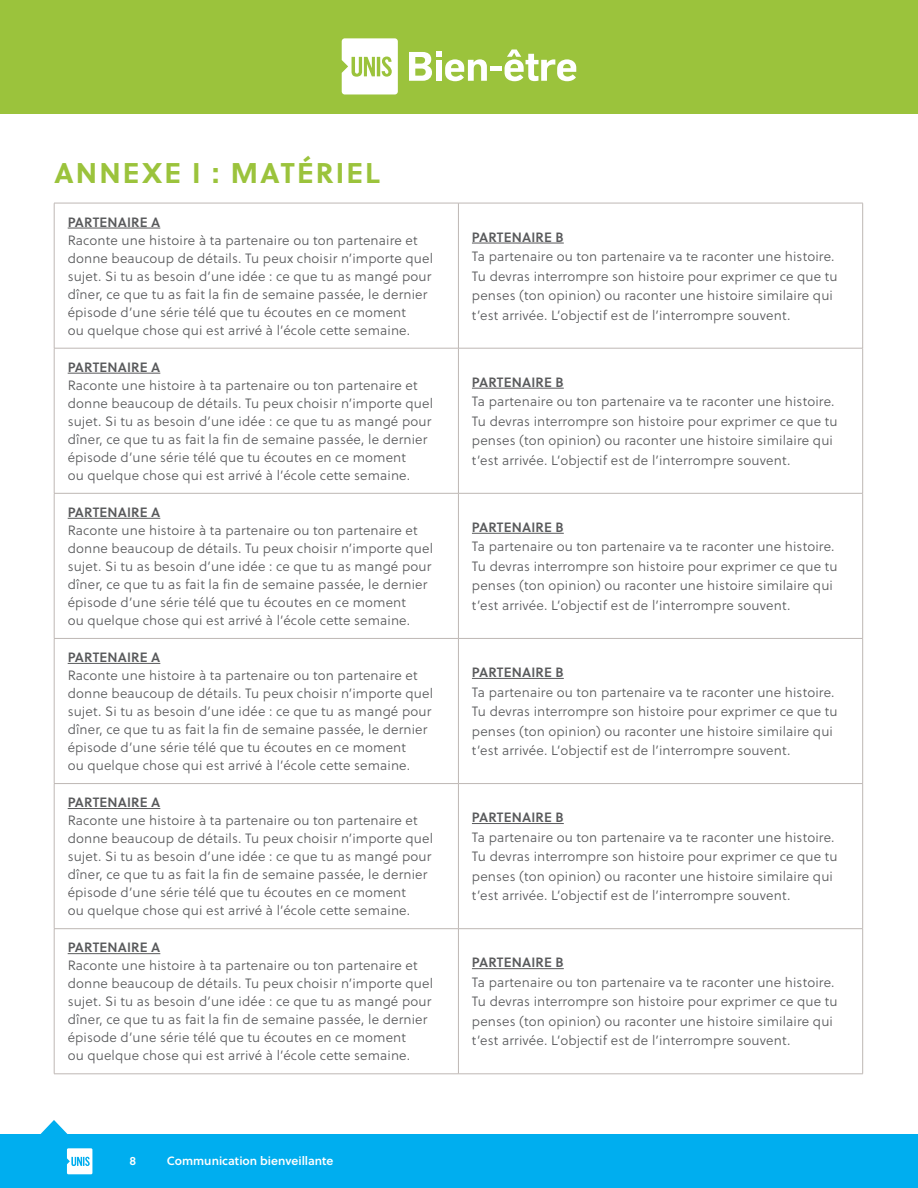
<style>
.page{position:relative;width:918px;height:1188px;background:#fff}
.page>*{position:absolute;margin:0;border:0;box-sizing:border-box;transform-origin:0 0}
.t1{font:700 28.5px "Soleil";letter-spacing:.075em;color:#9bc33c}
.t2{font:13.5px/18px "Soleil Lt";letter-spacing:.01em;color:#58595b}
.t3{font:13.5px "Soleil Sb";letter-spacing:.01em;color:#58595b}
.t4{font:12px "Soleil Sb";color:#fff}
</style>
<div class="page">
<div style="left:0;top:1134px;width:918px;height:54px;background:#00aeef"></div>
<div style="left:0;top:0;width:918px;height:114px;background:#9bc33c"></div>
<svg style="left:40px;top:1120px;width:28px;height:14px"></svg>
<svg style="left:67px;top:1148px;width:25px;height:26px"></svg>
<svg style="left:342px;top:38px;width:56px;height:56px;background:#edf4dc"></svg>
<svg style="left:409px;top:51px;width:78px;height:30px"></svg>
<div style="left:490px;top:66px;width:12px;height:5px;background:#fff"></div>
<svg style="left:505px;top:49px;width:71px;height:32px"></svg>
<hr style="left:54px;top:203px;width:404px;height:1px;background:#beb7b4">
<hr style="left:54px;top:203px;width:1px;height:145px;background:#beb7b4">
<hr style="left:458px;top:203px;width:405px;height:1px;background:#beb7b4">
<hr style="left:458px;top:203px;width:1px;height:145px;background:#beb7b4">
<hr style="left:862px;top:203px;width:1px;height:145px;background:#beb7b4">
<hr style="left:54px;top:348px;width:404px;height:1px;background:#beb7b4">
<hr style="left:54px;top:348px;width:1px;height:145px;background:#beb7b4">
<hr style="left:458px;top:348px;width:405px;height:1px;background:#beb7b4">
<hr style="left:458px;top:348px;width:1px;height:145px;background:#beb7b4">
<hr style="left:862px;top:348px;width:1px;height:145px;background:#beb7b4">
<hr style="left:54px;top:493px;width:404px;height:1px;background:#beb7b4">
<hr style="left:54px;top:494px;width:1px;height:144px;background:#beb7b4">
<hr style="left:458px;top:493px;width:405px;height:1px;background:#beb7b4">
<hr style="left:458px;top:494px;width:1px;height:144px;background:#beb7b4">
<hr style="left:862px;top:494px;width:1px;height:144px;background:#beb7b4">
<hr style="left:54px;top:638px;width:404px;height:1px;background:#beb7b4">
<hr style="left:54px;top:639px;width:1px;height:144px;background:#beb7b4">
<hr style="left:458px;top:638px;width:405px;height:1px;background:#beb7b4">
<hr style="left:458px;top:639px;width:1px;height:144px;background:#beb7b4">
<hr style="left:862px;top:639px;width:1px;height:144px;background:#beb7b4">
<hr style="left:54px;top:783px;width:404px;height:1px;background:#beb7b4">
<hr style="left:54px;top:784px;width:1px;height:144px;background:#beb7b4">
<hr style="left:458px;top:783px;width:405px;height:1px;background:#beb7b4">
<hr style="left:458px;top:784px;width:1px;height:144px;background:#beb7b4">
<hr style="left:862px;top:784px;width:1px;height:144px;background:#beb7b4">
<hr style="left:54px;top:928px;width:404px;height:1px;background:#beb7b4">
<hr style="left:54px;top:929px;width:1px;height:145px;background:#beb7b4">
<hr style="left:458px;top:928px;width:405px;height:1px;background:#beb7b4">
<hr style="left:458px;top:929px;width:1px;height:145px;background:#beb7b4">
<hr style="left:862px;top:929px;width:1px;height:145px;background:#beb7b4">
<hr style="left:54px;top:1074px;width:404px;height:1px;background:#beb7b4">
<hr style="left:458px;top:1074px;width:405px;height:1px;background:#beb7b4">
<hr style="left:68px;top:228px;width:92px;height:1px;background:#58595b">
<hr style="left:472px;top:243px;width:92px;height:1px;background:#58595b">
<hr style="left:68px;top:373px;width:92px;height:1px;background:#58595b">
<hr style="left:472px;top:388px;width:92px;height:1px;background:#58595b">
<hr style="left:68px;top:518px;width:92px;height:1px;background:#58595b">
<hr style="left:472px;top:533px;width:92px;height:1px;background:#58595b">
<hr style="left:68px;top:663px;width:92px;height:1px;background:#58595b">
<hr style="left:472px;top:678px;width:92px;height:1px;background:#58595b">
<hr style="left:68px;top:808px;width:92px;height:1px;background:#58595b">
<hr style="left:472px;top:823px;width:92px;height:1px;background:#58595b">
<hr style="left:68px;top:953px;width:92px;height:1px;background:#58595b">
<hr style="left:472px;top:968px;width:92px;height:1px;background:#58595b">
<h1 class="t1" style="left:54px;top:151px;width:327px">ANNEXE I : MATÉRIEL</h1>
<p class="t3" style="left:68px;top:212px;width:94px">PARTENAIRE A</p>
<p class="t2" style="left:68px;top:231px;width:367px">Raconte une histoire à ta partenaire ou ton partenaire et donne beaucoup de détails. Tu peux choisir n’importe quel sujet. Si tu as besoin d’une idée : ce que tu as mangé pour dîner, ce que tu as fait la fin de semaine passée, le dernier épisode d’une série télé que tu écoutes en ce moment<br>ou quelque chose qui est arrivé à l’école cette semaine.</p>
<p class="t3" style="left:472px;top:227px;width:93px">PARTENAIRE B</p>
<p class="t2" style="left:472px;top:247px;width:367px;line-height:19.5px">Ta partenaire ou ton partenaire va te raconter une histoire.<br>Tu devras interrompre son histoire pour exprimer ce que tu penses (ton opinion) ou raconter une histoire similaire qui t’est arrivée. L’objectif est de l’interrompre souvent.</p>
<p class="t3" style="left:68px;top:357px;width:94px">PARTENAIRE A</p>
<p class="t2" style="left:68px;top:376px;width:367px">Raconte une histoire à ta partenaire ou ton partenaire et donne beaucoup de détails. Tu peux choisir n’importe quel sujet. Si tu as besoin d’une idée : ce que tu as mangé pour dîner, ce que tu as fait la fin de semaine passée, le dernier épisode d’une série télé que tu écoutes en ce moment<br>ou quelque chose qui est arrivé à l’école cette semaine.</p>
<p class="t3" style="left:472px;top:372px;width:93px">PARTENAIRE B</p>
<p class="t2" style="left:472px;top:392px;width:367px;line-height:19.5px">Ta partenaire ou ton partenaire va te raconter une histoire.<br>Tu devras interrompre son histoire pour exprimer ce que tu penses (ton opinion) ou raconter une histoire similaire qui t’est arrivée. L’objectif est de l’interrompre souvent.</p>
<p class="t3" style="left:68px;top:502px;width:94px">PARTENAIRE A</p>
<p class="t2" style="left:68px;top:521px;width:367px">Raconte une histoire à ta partenaire ou ton partenaire et donne beaucoup de détails. Tu peux choisir n’importe quel sujet. Si tu as besoin d’une idée : ce que tu as mangé pour dîner, ce que tu as fait la fin de semaine passée, le dernier épisode d’une série télé que tu écoutes en ce moment<br>ou quelque chose qui est arrivé à l’école cette semaine.</p>
<p class="t3" style="left:472px;top:517px;width:93px">PARTENAIRE B</p>
<p class="t2" style="left:472px;top:537px;width:367px;line-height:19.5px">Ta partenaire ou ton partenaire va te raconter une histoire.<br>Tu devras interrompre son histoire pour exprimer ce que tu penses (ton opinion) ou raconter une histoire similaire qui t’est arrivée. L’objectif est de l’interrompre souvent.</p>
<p class="t3" style="left:68px;top:647px;width:94px">PARTENAIRE A</p>
<p class="t2" style="left:68px;top:666px;width:367px">Raconte une histoire à ta partenaire ou ton partenaire et donne beaucoup de détails. Tu peux choisir n’importe quel sujet. Si tu as besoin d’une idée : ce que tu as mangé pour dîner, ce que tu as fait la fin de semaine passée, le dernier épisode d’une série télé que tu écoutes en ce moment<br>ou quelque chose qui est arrivé à l’école cette semaine.</p>
<p class="t3" style="left:472px;top:662px;width:93px">PARTENAIRE B</p>
<p class="t2" style="left:472px;top:682px;width:367px;line-height:19.5px">Ta partenaire ou ton partenaire va te raconter une histoire.<br>Tu devras interrompre son histoire pour exprimer ce que tu penses (ton opinion) ou raconter une histoire similaire qui t’est arrivée. L’objectif est de l’interrompre souvent.</p>
<p class="t3" style="left:68px;top:792px;width:94px">PARTENAIRE A</p>
<p class="t2" style="left:68px;top:811px;width:367px">Raconte une histoire à ta partenaire ou ton partenaire et donne beaucoup de détails. Tu peux choisir n’importe quel sujet. Si tu as besoin d’une idée : ce que tu as mangé pour dîner, ce que tu as fait la fin de semaine passée, le dernier épisode d’une série télé que tu écoutes en ce moment<br>ou quelque chose qui est arrivé à l’école cette semaine.</p>
<p class="t3" style="left:472px;top:807px;width:93px">PARTENAIRE B</p>
<p class="t2" style="left:472px;top:827px;width:367px;line-height:19.5px">Ta partenaire ou ton partenaire va te raconter une histoire.<br>Tu devras interrompre son histoire pour exprimer ce que tu penses (ton opinion) ou raconter une histoire similaire qui t’est arrivée. L’objectif est de l’interrompre souvent.</p>
<p class="t3" style="left:68px;top:937px;width:94px">PARTENAIRE A</p>
<p class="t2" style="left:68px;top:956px;width:367px">Raconte une histoire à ta partenaire ou ton partenaire et donne beaucoup de détails. Tu peux choisir n’importe quel sujet. Si tu as besoin d’une idée : ce que tu as mangé pour dîner, ce que tu as fait la fin de semaine passée, le dernier épisode d’une série télé que tu écoutes en ce moment<br>ou quelque chose qui est arrivé à l’école cette semaine.</p>
<p class="t3" style="left:472px;top:952px;width:93px">PARTENAIRE B</p>
<p class="t2" style="left:472px;top:972px;width:367px;line-height:19.5px">Ta partenaire ou ton partenaire va te raconter une histoire.<br>Tu devras interrompre son histoire pour exprimer ce que tu penses (ton opinion) ou raconter une histoire similaire qui t’est arrivée. L’objectif est de l’interrompre souvent.</p>
<p class="t4" style="left:129px;top:1152px;width:8px">8</p>
<p class="t4" style="left:167px;top:1152px;width:168px">Communication bienveillante</p>
</div>
